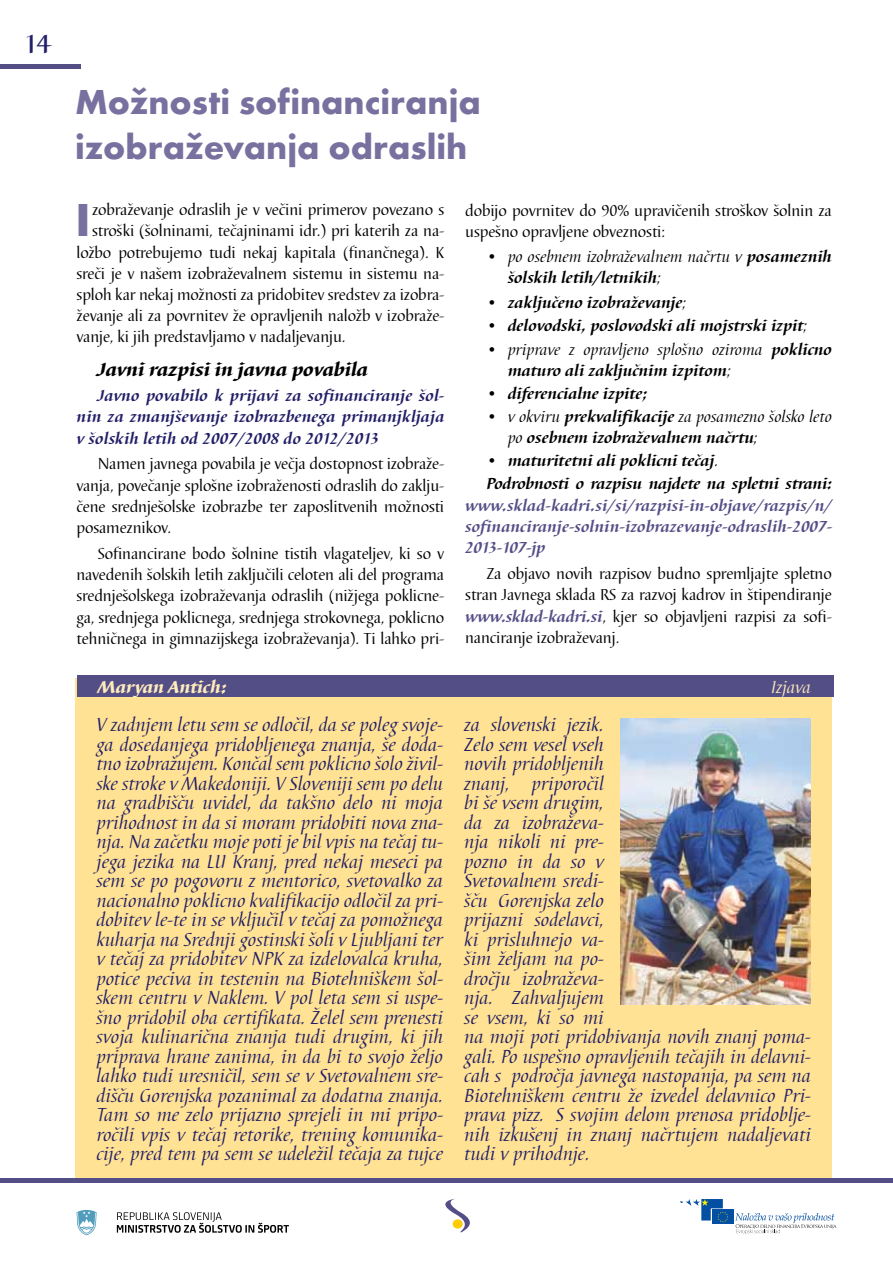
<style>
.page{position:relative;width:893px;height:1263px;background:#fff}
.page>*{position:absolute;margin:0;border:0;box-sizing:border-box;transform-origin:0 0}
.t1{font:48px "Futura TEE Extr Bold Cond";color:#78719f}
.t2{font:700 36px/45px "Futura TEE";color:#78719f}
.t3{font:500 27px "Barbedor TEE";color:#221e67}
.t4{font:italic 19.5px/19.5px "Barbedor TEE";color:#221e67;text-align:justify}
.t5{font:19.5px "Barbedor TEE Heav Ital";color:#000}
.t6{font:18px "Barbedor TEE Heav Ital";color:#ffecbc}
.t7{font:italic 18px "Barbedor TEE";color:#ffecbc}
.t8{font:16.5px/21.3px "Barbedor TEE";letter-spacing:-.01em;color:#000;text-align:justify}
.t9{font:italic 700 16.5px/21px "Barbedor TEE";color:#000}
.t10{font:italic 16.5px/21px "Barbedor TEE";color:#000}
.t11{font:italic 700 16.5px/21.3px "Barbedor TEE";letter-spacing:.01em;color:#221e67;text-align:justify}
.t12{font:italic 700 16.5px/21.3px "Barbedor TEE";letter-spacing:.005em;color:#544e86;text-align:justify}
.s1{font-weight:700}
.s2{font-weight:400}
.s3{font-weight:700;font-style:italic;color:#544e86}
</style>
<div class="page">
<svg style="left:445px;top:1198px;width:25px;height:34px"></svg>
<div style="left:453px;top:1219px;width:10px;height:9px;background:#ffcb05;border-radius:50%"></div>
<div style="left:712px;top:1210px;width:22px;height:14px;background:#034fa1"></div>
<svg style="left:680px;top:1199px;width:48px;height:23px"></svg>
<svg style="left:735px;top:1213px;width:102px;height:21px"></svg>
<svg style="left:117px;top:1212px;width:172px;height:21px"></svg>
<svg style="left:77px;top:1210px;width:20px;height:25px"></svg>
<div style="left:75px;top:678px;width:757px;height:502px;background:#ffe293"></div>
<div style="left:77px;top:675px;width:757px;height:21px;background:#544e86"></div>
<img style="left:621px;top:718px;width:190px;height:286px">
<hr style="left:0;top:1178px;width:893px;height:4px;background:#544e86">
<hr style="left:0;top:64px;width:81px;height:4px;background:#544e86">
<h3 class="t3" style="left:24px;top:28px;width:28px">14</h3>
<h2 class="t2" style="left:75px;top:78px;width:407px">Možnosti sofinanciranja izobraževanja odraslih</h2>
<h1 class="t1" style="left:77px;top:194px;width:15px">I</h1>
<p class="t8" style="left:92px;top:200px;width:354px">zobraževanje odraslih je v večini primerov povezano s</p>
<p class="t8" style="left:465px;top:200px;width:368px">dobijo povrnitev do 90% upravičenih stroškov šolnin za uspešno opravljene obveznosti:</p>
<p class="t10" style="left:508px;top:246px;width:326px;text-indent:-21px">• po osebnem izobraževalnem načrtu v <span class="s1">posameznih šolskih letih/letnikih</span>;</p>
<p class="t9" style="left:486px;top:293px;width:201px"><span class="s2">•</span> zaključeno izobraževanje<span class="s2">;</span></p>
<p class="t9" style="left:486px;top:316px;width:322px"><span class="s2">•</span> delovodski, poslovodski ali mojstrski izpit<span class="s2">;</span></p>
<p class="t10" style="left:508px;top:339px;width:326px;text-indent:-21px">• priprave z opravljeno splošno oziroma <span class="s1">poklicno maturo ali zaključnim izpitom</span>;</p>
<p class="t9" style="left:486px;top:383px;width:162px"><span class="s2">•</span> diferencialne izpite;</p>
<p class="t9" style="left:508px;top:406px;width:326px;text-indent:-21px"><span class="s2">• v okviru</span> prekvalifikacije <span class="s2">za posamezno šolsko leto po</span> osebnem izobraževalnem načrtu<span class="s2">;</span></p>
<p class="t9" style="left:486px;top:449px;width:347px;line-height:23.4px"><span class="s2">•</span> maturitetni ali poklicni tečaj<span class="s2">.<br></span>Podrobnosti o razpisu najdete na spletni strani:</p>
<p class="t12" style="left:465px;top:495px;width:368px">www.sklad-kadri.si/si/razpisi-in-objave/razpis/n/ sofinanciranje-solnin-izobrazevanje-odraslih-2007- 2013-107-jp</p>
<p class="t8" style="left:465px;top:563px;width:368px;text-indent:21px">Za objavo novih razpisov budno spremljajte spletno stran Javnega sklada RS za razvoj kadrov in štipendiranje <span class="s3">www.sklad-kadri.si</span>, kjer so objavljeni razpisi za sofi&shy;nanciranje izobraževanj.</p>
<p class="t8" style="left:92px;top:221px;width:354px">stroški (šolninami, tečajninami idr.) pri katerih za na-</p>
<p class="t8" style="left:77px;top:242px;width:369px">ložbo potrebujemo tudi nekaj kapitala (finančnega). K</p>
<p class="t8" style="left:77px;top:263px;width:369px">sreči je v našem izobraževalnem sistemu in sistemu na-</p>
<p class="t8" style="left:77px;top:284px;width:369px">sploh kar nekaj možnosti za pridobitev sredstev za izobra-</p>
<p class="t8" style="left:77px;top:305px;width:369px">ževanje ali za povrnitev že opravljenih naložb v izobraže-</p>
<p class="t8" style="left:77px;top:326px;width:270px">vanje, ki jih predstavljamo v nadaljevanju.</p>
<p class="t5" style="left:98px;top:358px;width:272px">Javni razpisi in javna povabila</p>
<p class="t11" style="left:77px;top:385px;width:369px;text-indent:21px">Javno povabilo k prijavi za sofinanciranje šol&shy;nin za zmanjševanje izobrazbenega primanjkljaja v šolskih letih od 2007/2008 do 2012/2013</p>
<p class="t8" style="left:76px;top:454px;width:369px;text-indent:21px">Namen javnega povabila je večja dostopnost izobraže&shy;vanja, povečanje splošne izobraženosti odraslih do zaklju&shy;čene srednješolske izobrazbe ter zaposlitvenih možnosti posameznikov.</p>
<p class="t8" style="left:76px;top:543px;width:369px;text-indent:21px">Sofinancirane bodo šolnine tistih vlagateljev, ki so v navedenih šolskih letih zaključili celoten ali del programa srednješolskega izobraževanja odraslih (nižjega poklicne&shy;ga, srednjega poklicnega, srednjega strokovnega, poklicno tehničnega in gimnazijskega izobraževanja). Ti lahko pri-</p>
<p class="t6" style="left:98px;top:676px;width:130px">Maryan Antich:</p>
<p class="t7" style="left:771px;top:676px;width:41px">Izjava</p>
<p class="t4" style="left:96px;top:715px;width:348px">V zadnjem letu sem se odločil, da se poleg svoje&shy;ga dosedanjega pridobljenega znanja, še doda&shy;tno izobražujem. Končal sem poklicno šolo živil&shy;ske stroke v Makedoniji. V Sloveniji sem po delu na gradbišču uvidel, da takšno delo ni moja prihodnost in da si moram pridobiti nova zna&shy;nja. Na začetku moje poti je bil vpis na tečaj tu&shy;jega jezika na LU Kranj, pred nekaj meseci pa sem se po pogovoru z mentorico, svetovalko za nacionalno poklicno kvalifikacijo odločil za pri&shy;dobitev le-te in se vključil v tečaj za pomožnega kuharja na Srednji gostinski šoli v Ljubljani ter v tečaj za pridobitev NPK za izdelovalca kruha, potice peciva in testenin na Biotehniškem šol&shy;skem centru v Naklem. V pol leta sem si uspe&shy;šno pridobil oba certifikata. Želel sem prenesti svoja kulinarična znanja tudi drugim, ki jih priprava hrane zanima, in da bi to svojo željo lahko tudi uresničil, sem se v Svetovalnem sre&shy;dišču Gorenjska pozanimal za dodatna znanja.<br>Tam so me zelo prijazno sprejeli in mi pripo&shy;ročili vpis v tečaj retorike, trening komunika&shy;cije, pred tem pa sem se udeležil tečaja za tujce</p>
<p class="t4" style="left:464px;top:715px;width:348px;text-align:left">za slovenski jezik.<br>Zelo sem vesel vseh<br>novih pridobljenih<br>znanj, priporočil<br>bi še vsem drugim,<br>da za izobraževa-<br>nja nikoli ni pre-<br>pozno in da so v<br>Svetovalnem sredi-<br>šču Gorenjska zelo<br>prijazni sodelavci,<br>ki prisluhnejo va-<br>šim željam na po-<br>dročju izobraževa-<br>nja. Zahvaljujem<br>se vsem, ki so mi<br>na moji poti pridobivanja novih znanj poma&shy;gali. Po uspešno opravljenih tečajih in delavni&shy;cah s področja javnega nastopanja, pa sem na<br>Biotehniškem centru že izvedel delavnico Pri&shy;prava pizz. S svojim delom prenosa pridoblje&shy;nih izkušenj in znanj načrtujem nadaljevati tudi v prihodnje.</p>
</div>
